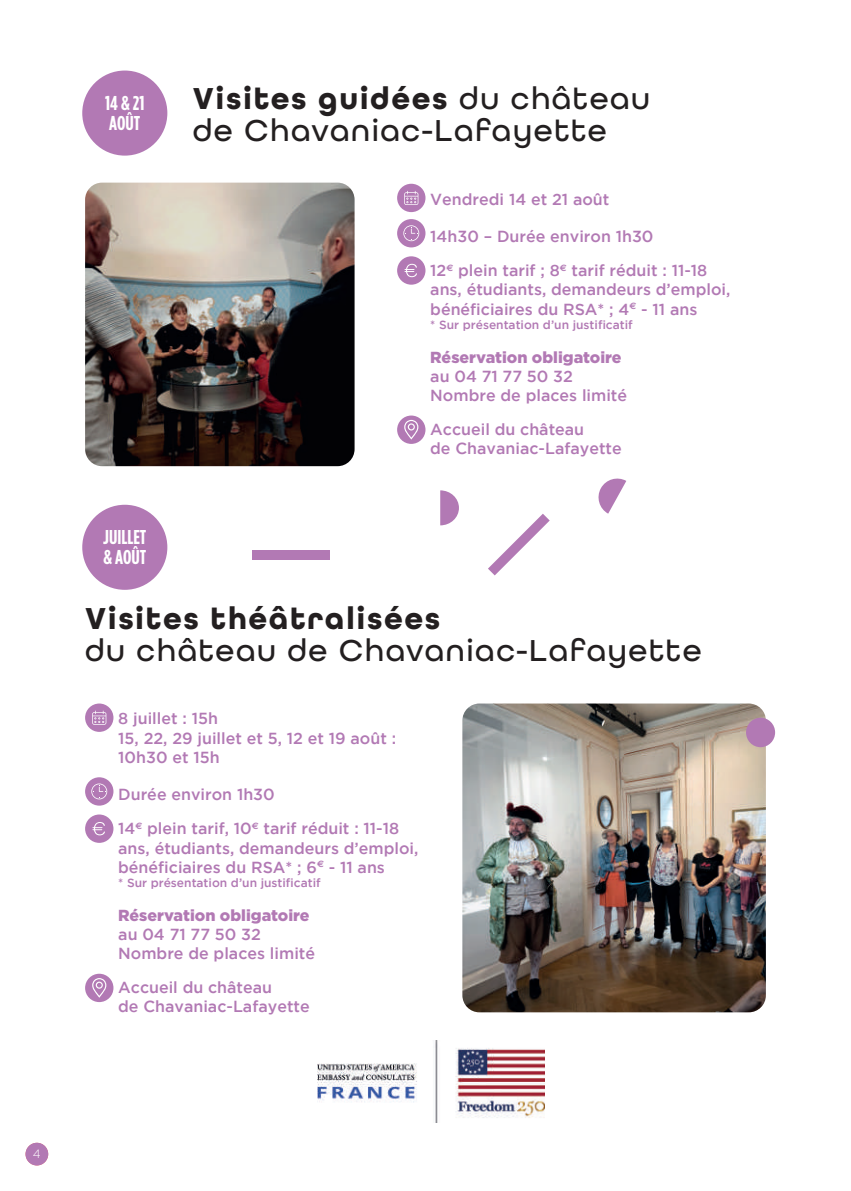
<style>
.page{position:relative;width:851px;height:1191px;background:#fff}
.page>*{position:absolute;margin:0;border:0;box-sizing:border-box;transform-origin:0 0}
.t1{font:500 32px/32px "All Round Gothic";letter-spacing:.05em;color:#231f20}
.t2{font:700 32px "All Round Gothic";letter-spacing:.05em;color:#231f20}
.t3{font:700 20px/20px "Gotham Condensed";color:#fff}
.t4{font:500 16px/19.2px "Gotham";color:#b279b4}
.t5{font:900 16px "Gotham";color:#b279b4}
.t6{font:500 12px "Gotham";color:#b279b4}
.t7{font:300 12px "Gotham";color:#fff}
.s1{font-weight:700}
</style>
<div class="page">
<svg style="left:598px;top:478px;width:28px;height:35px"></svg>
<div style="left:252px;top:550px;width:78px;height:10px;background:#b279b4"></div>
<img style="left:462px;top:703px;width:303px;height:309px">
<div style="left:746px;top:717px;width:29px;height:30px;background:#b279b4;border-radius:50%"></div>
<svg style="left:440px;top:490px;width:19px;height:35px"></svg>
<div style="left:397px;top:184px;width:28px;height:28px;background:#b279b4;border-radius:50%"></div>
<svg style="left:404px;top:191px;width:14px;height:14px"></svg>
<div style="left:397px;top:219px;width:28px;height:28px;background:#b279b4;border-radius:50%"></div>
<svg style="left:403px;top:225px;width:16px;height:16px"></svg>
<div style="left:397px;top:256px;width:28px;height:29px;background:#b279b4;border-radius:50%"></div>
<svg style="left:404px;top:264px;width:13px;height:13px"></svg>
<div style="left:397px;top:415px;width:28px;height:29px;background:#b279b4;border-radius:50%"></div>
<svg style="left:404px;top:420px;width:14px;height:19px"></svg>
<div style="left:85px;top:703px;width:28px;height:29px;background:#b279b4;border-radius:50%"></div>
<svg style="left:92px;top:710px;width:14px;height:15px"></svg>
<div style="left:85px;top:777px;width:28px;height:28px;background:#b279b4;border-radius:50%"></div>
<svg style="left:91px;top:783px;width:16px;height:16px"></svg>
<div style="left:85px;top:814px;width:28px;height:29px;background:#b279b4;border-radius:50%"></div>
<svg style="left:92px;top:822px;width:13px;height:13px"></svg>
<div style="left:85px;top:973px;width:28px;height:29px;background:#b279b4;border-radius:50%"></div>
<svg style="left:92px;top:978px;width:14px;height:19px"></svg>
<div style="left:26px;top:1142px;width:22px;height:23px;background:#b279b4;border-radius:50%"></div>
<svg style="left:488px;top:514px;width:61px;height:61px"></svg>
<img style="left:85px;top:183px;width:269px;height:283px">
<img style="left:317px;top:1040px;width:227px;height:83px">
<div style="left:82px;top:71px;width:85px;height:85px;background:#b279b4;border-radius:50%"></div>
<div style="left:82px;top:505px;width:85px;height:85px;background:#b279b4;border-radius:50%"></div>
<p class="t3" style="left:105px;top:93px;width:41px">14 &amp; 21<br>AOÛT</p>
<p class="t3" style="left:103px;top:527px;width:45px">JUILLET &amp; AOÛT</p>
<h1 class="t1" style="left:193px;top:82px;width:458px"><span class="s1">Visites guidées</span> du château de Chavaniac-Lafayette</h1>
<p class="t4" style="left:430px;top:189px;width:181px">Vendredi 14 et 21 août</p>
<p class="t4" style="left:430px;top:218px;width:278px;line-height:34.4px">14h30 – Durée environ 1h30<br>12<sup>€</sup> plein tarif ; 8<sup>€</sup> tarif réduit : 11-18</p>
<p class="t4" style="left:430px;top:280px;width:302px">ans, étudiants, demandeurs d’emploi, bénéficiaires du RSA* ; 4<sup>€</sup> - 11 ans</p>
<p class="t6" style="left:430px;top:318px;width:204px">* Sur présentation d’un justificatif</p>
<p class="t5" style="left:430px;top:346px;width:193px">Réservation obligatoire</p>
<p class="t4" style="left:430px;top:366px;width:198px">au 04 71 77 50 32<br>Nombre de places limité</p>
<p class="t4" style="left:430px;top:419px;width:193px">Accueil du château<br>de Chavaniac-Lafayette</p>
<h1 class="t2" style="left:85px;top:599px;width:356px">Visites théâtralisées</h1>
<h1 class="t1" style="left:85px;top:634px;width:617px">du château de Chavaniac-Lafayette</h1>
<p class="t4" style="left:118px;top:708px;width:279px">8 juillet : 15h<br>15, 22, 29 juillet et 5, 12 et 19 août :<br>10h30 et 15h</p>
<p class="t4" style="left:118px;top:776px;width:282px;line-height:34.4px">Durée environ 1h30<br>14<sup>€</sup> plein tarif, 10<sup>€</sup> tarif réduit : 11-18</p>
<p class="t4" style="left:118px;top:838px;width:302px">ans, étudiants, demandeurs d’emploi, bénéficiaires du RSA* ; 6<sup>€</sup> - 11 ans</p>
<p class="t6" style="left:118px;top:876px;width:204px">* Sur présentation d’un justificatif</p>
<p class="t5" style="left:118px;top:904px;width:193px">Réservation obligatoire</p>
<p class="t4" style="left:118px;top:924px;width:198px">au 04 71 77 50 32<br>Nombre de places limité</p>
<p class="t4" style="left:118px;top:977px;width:193px">Accueil du château<br>de Chavaniac-Lafayette</p>
<p class="t7" style="left:33px;top:1147px;width:9px">4</p>
</div>
